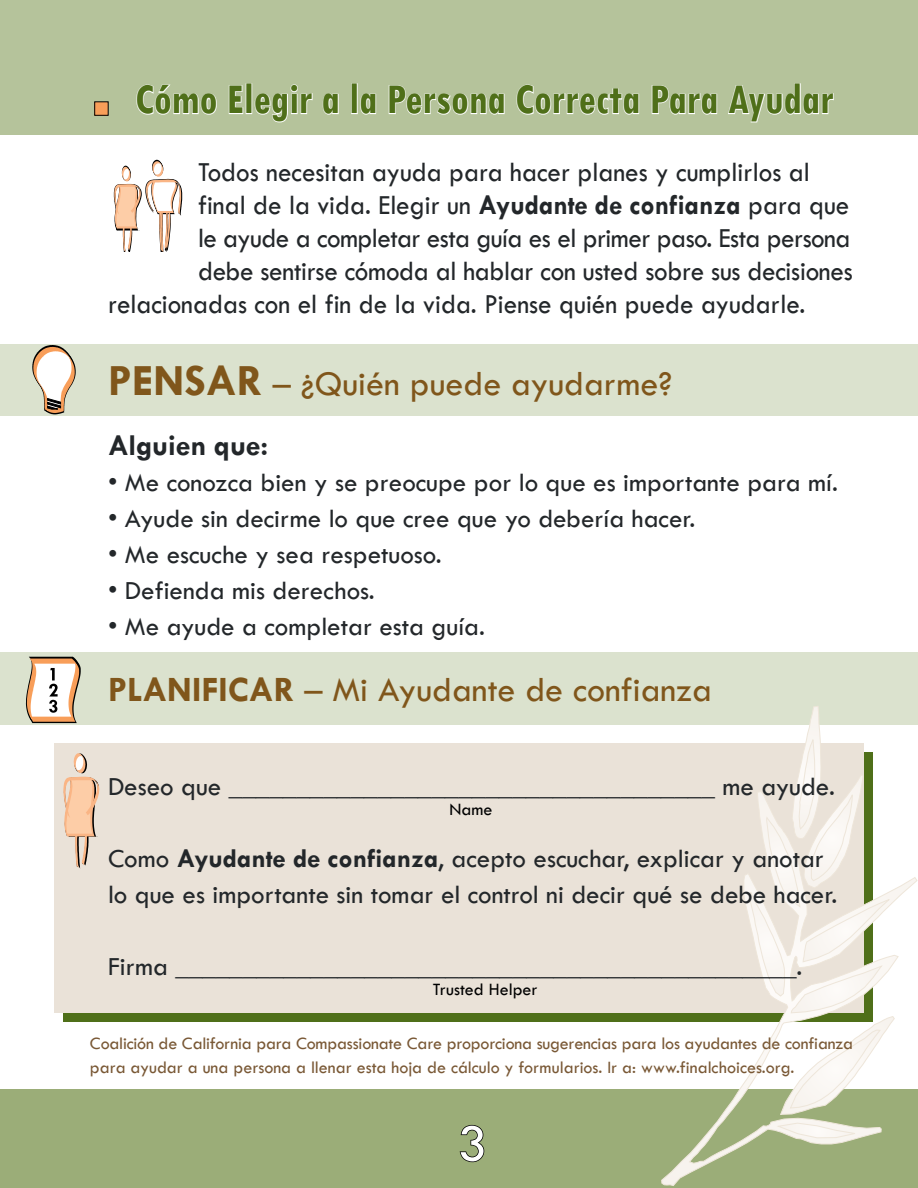
<style>
.page{position:relative;width:918px;height:1188px;background:#fff}
.page>*{position:absolute;margin:0;border:0;box-sizing:border-box;transform-origin:0 0}
.t1{font:54px "Tw Cen";color:#fff}
.t2{font:700 condensed 45px "Tw Cen";color:#4f6f19;scale:.95 1}
.t3{font:36px "Tw Cen";color:#80561b}
.t4{font:700 30px "Tw Cen";color:#23272a}
.t5{font:28.5px "Tw Cen";color:#23272a;scale:.95 1}
.t6{font:28.5px "Tw Cen";letter-spacing:-.02em;color:#23272a;scale:.95 1}
.t7{font:27px/36px "Tw Cen";color:#23272a}
.t8{font:18px/24px "Tw Cen";letter-spacing:-.01em;color:#795835}
.t9{font:18px "Tw Cen";color:#000}
.s1{font-weight:700}
.s2{font-weight:700;font-size:45px}
</style>
<div class="page">
<div style="left:0;top:0;width:918px;height:135px;background:#b5c39b"></div>
<div style="left:0;top:1089px;width:918px;height:99px;background:#9bad78"></div>
<svg style="left:459px;top:1124px;width:26px;height:39px"></svg>
<div style="left:63px;top:752px;width:810px;height:270px;background:#4f6f19"></div>
<div style="left:54px;top:743px;width:810px;height:270px;background:#eae2d8"></div>
<div style="left:0;top:344px;width:918px;height:72px;background:#dbe2ce"></div>
<div style="left:95px;top:102px;width:13px;height:13px;background:#f89e59"></div>
<div style="left:94px;top:102px;width:14px;height:14px;border:1px solid #000"></div>
<svg style="left:113px;top:160px;width:70px;height:92px"></svg>
<div style="left:0;top:652px;width:918px;height:72px;background:#dbe2ce"></div>
<svg style="left:661px;top:874px;width:256px;height:312px"></svg>
<svg style="left:778px;top:1123px;width:79px;height:15px"></svg>
<svg style="left:750px;top:706px;width:145px;height:409px"></svg>
<svg style="left:63px;top:753px;width:37px;height:116px"></svg>
<svg style="left:32px;top:345px;width:44px;height:69px"></svg>
<svg style="left:25px;top:657px;width:56px;height:66px;background:#dac6b2"></svg>
<svg style="left:136px;top:84px;width:81px;height:31px"></svg>
<svg style="left:228px;top:85px;width:16px;height:30px"></svg>
<div style="left:246px;top:83px;width:6px;height:31px;border:2px solid #fff"></div>
<svg style="left:254px;top:84px;width:59px;height:39px"></svg>
<svg style="left:322px;top:93px;width:17px;height:22px"></svg>
<div style="left:351px;top:83px;width:7px;height:31px;border:2px solid #fff"></div>
<svg style="left:360px;top:93px;width:17px;height:22px"></svg>
<svg style="left:388px;top:85px;width:117px;height:30px"></svg>
<svg style="left:516px;top:84px;width:124px;height:31px"></svg>
<svg style="left:651px;top:85px;width:67px;height:30px"></svg>
<svg style="left:728px;top:83px;width:106px;height:40px"></svg>
<h2 class="t2" style="left:135px;top:72px;width:737px">Cómo Elegir a la Persona Correcta Para Ayudar</h2>
<p class="t5" style="left:198px;top:154px;width:645px">Todos necesitan ayuda para hacer planes y cumplirlos al</p>
<p class="t5" style="left:198px;top:187px;width:687px">final de la vida. Elegir un <span class="s1">Ayudante de confianza</span> para que</p>
<p class="t6" style="left:198px;top:220px;width:688px">le ayude a completar esta guía es el primer paso. Esta persona</p>
<p class="t5" style="left:198px;top:253px;width:691px">debe sentirse cómoda al hablar con usted sobre sus decisiones</p>
<p class="t5" style="left:108px;top:286px;width:736px">relacionadas con el fin de la vida. Piense quién puede ayudarle.</p>
<h3 class="t3" style="left:108px;top:362px;width:566px"><span class="s2">PENSAR</span> – ¿Quién puede ayudarme?</h3>
<p class="t4" style="left:108px;top:427px;width:162px">Alguien que:</p>
<p class="t7" style="left:108px;top:464px;width:732px">• Me conozca bien y se preocupe por lo que es importante para mí.</p>
<p class="t7" style="left:108px;top:500px;width:589px">• Ayude sin decirme lo que cree que yo debería hacer.</p>
<p class="t7" style="left:108px;top:536px;width:335px">• Me escuche y sea respetuoso.</p>
<p class="t7" style="left:108px;top:572px;width:268px">• Defienda mis derechos.</p>
<p class="t7" style="left:108px;top:608px;width:379px">• Me ayude a completar esta guía.</p>
<h3 class="t3" style="left:108px;top:668px;width:606px"><span class="s1">PLANIFICAR</span> – Mi Ayudante de confianza</h3>
<p class="t7" style="left:108px;top:768px;width:729px">Deseo que ____________________________________ me ayude.</p>
<p class="t9" style="left:450px;top:798px;width:44px">Name</p>
<p class="t7" style="left:108px;top:840px;width:731px">Como <span class="s1">Ayudante de confianza</span>, acepto escuchar, explicar y anotar lo que es importante sin tomar el control ni decir qué se debe hacer.</p>
<p class="t7" style="left:108px;top:948px;width:696px">Firma ______________________________________________.</p>
<p class="t9" style="left:433px;top:978px;width:106px">Trusted Helper</p>
<p class="t8" style="left:90px;top:1032px;width:765px">Coalición de California para Compassionate Care proporciona sugerencias para los ayudantes de confianza para ayudar a una persona a llenar esta hoja de cálculo y formularios. Ir a: www.finalchoices.org.</p>
<h1 class="t1" style="left:457px;top:1111px;width:31px">3</h1>
</div>
